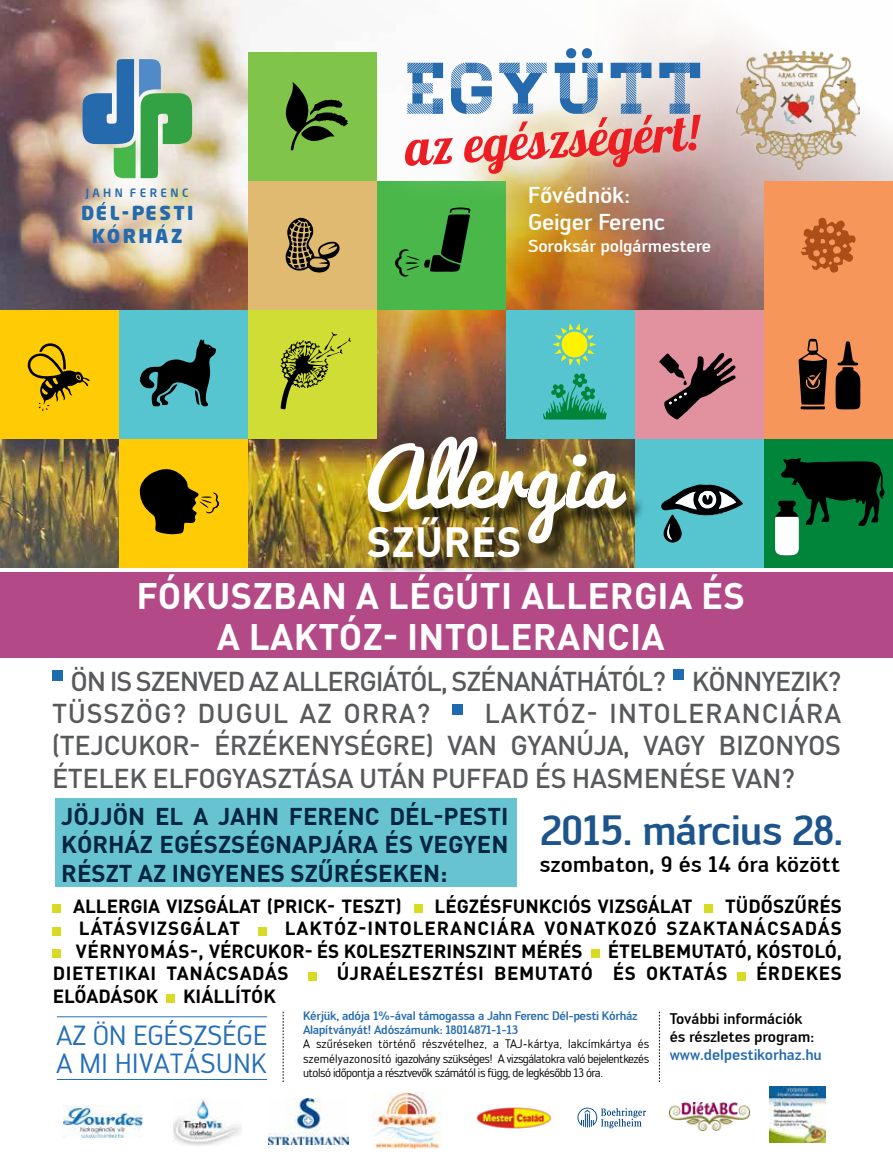
<style>
.page{position:relative;width:893px;height:1170px;background:#fff}
.page>*{position:absolute;margin:0;border:0;box-sizing:border-box;transform-origin:0 0}
.t1{font:700 41.85px "DIN Pro";letter-spacing:.01em;color:#fff}
.t2{font:41.25px "Engel Medium M1 arculat";letter-spacing:-.03em;color:#1c548b}
.t3{font:700 36.45px/40px "DIN Pro";letter-spacing:.01em;color:#fff;text-align:center}
.t4{font:27.3px/27.5px "Engel Regular M1 arculat";letter-spacing:.01em;color:#246eb7}
.t5{font:500 27px/32.4px "DIN Pro";letter-spacing:-.025em;color:#58595b}
.t6{font:700 24px/28.8px "DIN Pro";color:#002543;text-align:justify}
.t7{font:22.35px/26.8px "Engel Medium M1 arculat";letter-spacing:-.01em;color:#fff}
.t8{font:21.9px "Engel Medium M1 arculat";color:#000}
.t9{font:900 19.05px/22.4px "Neo Sans";letter-spacing:.125em;color:#256aad;text-align:center}
.t10{font:700 18.9px/22.6px "DIN Pro";letter-spacing:.03em;color:#000}
.t11{font:700 18.9px "DIN Pro";color:#000}
.t12{font:700 18.9px "DIN Pro";letter-spacing:.05em;color:#000}
.t13{font:16.95px "Engel Medium M1 arculat";letter-spacing:-.01em;color:#fff}
.t14{font:15px/18px "Engel Medium M1 arculat";letter-spacing:-.01em;color:#000}
.t15{font:15px "Engel Medium M1 arculat";letter-spacing:-.01em;color:#256aad}
.t16{font:12px/14.4px "Engel Regular M1 arculat";letter-spacing:-.04em;color:#000;text-align:justify}
.t17{font:12px/14.4px "Engel Medium M1 arculat";letter-spacing:-.03em;color:#256aad}
.t18{font:500 11.4px "Neo Sans";letter-spacing:.3em;color:#256aad}
.s1{font-size:23.85px}
</style>
<div class="page">
<img style="left:0;top:0;width:893px;height:567px">
<div style="left:635px;top:309px;width:129px;height:129px;background:#e2929f"></div>
<svg style="left:659px;top:353px;width:77px;height:67px"></svg>
<div style="left:119px;top:309px;width:129px;height:129px;background:#56c5d0"></div>
<div style="left:764px;top:309px;width:129px;height:129px;background:#f7965b"></div>
<div style="left:764px;top:181px;width:129px;height:128px;background:#f7965b"></div>
<svg style="left:801px;top:217px;width:54px;height:56px"></svg>
<div style="left:248px;top:52px;width:129px;height:129px;background:#81c44a"></div>
<svg style="left:286px;top:82px;width:62px;height:69px"></svg>
<div style="left:377px;top:181px;width:129px;height:128px;background:#49b749"></div>
<svg style="left:395px;top:210px;width:76px;height:67px"></svg>
<div style="left:119px;top:438px;width:129px;height:129px;background:#ffcb05"></div>
<svg style="left:140px;top:469px;width:79px;height:65px"></svg>
<div style="left:248px;top:181px;width:129px;height:128px;background:#e0ba70"></div>
<svg style="left:285px;top:218px;width:55px;height:55px"></svg>
<div style="left:506px;top:309px;width:129px;height:129px;background:#56c5d0"></div>
<svg style="left:543px;top:373px;width:64px;height:47px"></svg>
<svg style="left:553px;top:323px;width:43px;height:42px"></svg>
<svg style="left:835px;top:341px;width:26px;height:69px"></svg>
<svg style="left:798px;top:339px;width:29px;height:70px"></svg>
<div style="left:0;top:309px;width:119px;height:129px;background:#ffcb05"></div>
<svg style="left:27px;top:343px;width:63px;height:68px"></svg>
<svg style="left:140px;top:339px;width:76px;height:68px"></svg>
<div style="left:248px;top:309px;width:129px;height:129px;background:#d0dd34"></div>
<svg style="left:280px;top:331px;width:71px;height:78px"></svg>
<div style="left:635px;top:438px;width:129px;height:129px;background:#56c5d0"></div>
<svg style="left:661px;top:484px;width:82px;height:59px"></svg>
<div style="left:764px;top:438px;width:129px;height:129px;background:#00853a"></div>
<svg style="left:775px;top:458px;width:109px;height:97px"></svg>
<div style="left:370px;top:439px;width:275px;height:122px;background:#000;opacity:.75"></div>
<img style="left:368px;top:436px;width:259px;height:107px">
<div style="left:27px;top:4px;width:220px;height:295px;background:#fff;opacity:.75"></div>
<svg style="left:82px;top:59px;width:110px;height:119px;background:#81ac9e"></svg>
<svg style="left:102px;top:202px;width:4px;height:3px"></svg>
<svg style="left:112px;top:224px;width:4px;height:3px"></svg>
<svg style="left:161px;top:224px;width:4px;height:3px"></svg>
<div style="left:371px;top:519px;width:167px;height:56px;background:#000;opacity:.75"></div>
<div style="left:368px;top:11px;width:370px;height:199px;background:#fff;opacity:.75"></div>
<svg style="left:405px;top:48px;width:296px;height:126px"></svg>
<img style="left:63px;top:1105px;width:80px;height:32px">
<img style="left:269px;top:1098px;width:79px;height:46px">
<img style="left:173px;top:1098px;width:68px;height:47px">
<svg style="left:577px;top:1107px;width:69px;height:21px"></svg>
<img style="left:372px;top:1092px;width:69px;height:56px">
<img style="left:670px;top:1102px;width:79px;height:28px">
<img style="left:476px;top:1107px;width:76px;height:22px">
<img style="left:769px;top:1086px;width:56px;height:55px">
<img style="left:737px;top:50px;width:122px;height:119px">
<div style="left:0;top:572px;width:893px;height:86px;background:#b34986"></div>
<div style="left:55px;top:798px;width:462px;height:89px;background:#67c3d0"></div>
<div style="left:52px;top:670px;width:11px;height:11px;background:#1d6cb0"></div>
<div style="left:673px;top:669px;width:11px;height:11px;background:#1d6cb0"></div>
<div style="left:452px;top:703px;width:11px;height:11px;background:#1d6cb0"></div>
<div style="left:53px;top:904px;width:8px;height:8px;background:#d9da23"></div>
<div style="left:414px;top:904px;width:8px;height:8px;background:#d9da23"></div>
<div style="left:705px;top:904px;width:8px;height:8px;background:#d9da23"></div>
<div style="left:53px;top:927px;width:8px;height:8px;background:#d9da23"></div>
<div style="left:258px;top:927px;width:8px;height:8px;background:#d9da23"></div>
<div style="left:53px;top:949px;width:8px;height:8px;background:#d9da23"></div>
<div style="left:591px;top:949px;width:8px;height:8px;background:#d9da23"></div>
<div style="left:309px;top:972px;width:8px;height:8px;background:#d9da23"></div>
<div style="left:738px;top:972px;width:8px;height:8px;background:#d9da23"></div>
<div style="left:167px;top:994px;width:8px;height:8px;background:#d9da23"></div>
<svg style="left:283px;top:1011px;width:1px;height:70px"></svg>
<svg style="left:659px;top:1011px;width:1px;height:70px"></svg>
<hr style="left:57px;top:1016px;width:210px;height:1px;background:#246eb7">
<hr style="left:57px;top:1078px;width:210px;height:1px;background:#246eb7">
<p class="t18" style="left:86px;top:188px;width:104px">JAHN FERENC</p>
<h3 class="t9" style="left:81px;top:204px;width:114px">DEL<span class="s1">-</span>PESTI<br>KORHAZ</h3>
<h3 class="t7" style="left:528px;top:182px;width:139px">Fővédnök:<br>Geiger Ferenc</h3>
<h3 class="t13" style="left:528px;top:236px;width:185px">Soroksár polgármestere</h3>
<h1 class="t1" style="left:367px;top:513px;width:156px">SZŰRÉS</h1>
<h3 class="t3" style="left:137px;top:574px;width:610px">FÓKUSZBAN A LÉGÚTI ALLERGIA ÉS<br>A LAKTÓZ- INTOLERANCIA</h3>
<h3 class="t5" style="left:52px;top:663px;width:791px;text-indent:18px">ÖN IS SZENVED AZ ALLERGIÁTÓL, SZÉNANÁTHÁTÓL? KÖNNYEZIK?<br>TÜSSZÖG? DUGUL AZ ORRA?</h3>
<h3 class="t5" style="left:52px;top:695px;width:791px;text-align:justify;text-indent:433px">LAKTÓZ- INTOLERANCIÁRA (TEJCUKO R- ÉRZÉKENYSÉGRE) VAN GYANÚJA, VAGY BIZONYOS ÉTELEK ELFOGYASZTÁSA UTÁN PUFFAD ÉS HASMENÉSE VAN?</h3>
<h3 class="t6" style="left:61px;top:800px;width:449px">JÖJJÖN EL A JAHN FERENC DÉL-PESTI KÓRHÁZ EGÉSZSÉGNAPJÁRA ÉS VEGYEN RÉSZT AZ INGYENES SZŰRÉSEKEN:</h3>
<h2 class="t2" style="left:540px;top:806px;width:306px">2015. március 28.</h2>
<h3 class="t8" style="left:540px;top:851px;width:302px">szombaton, 9 és 14 óra között</h3>
<h3 class="t11" style="left:73px;top:892px;width:330px">ALLERGIA VIZSGÁLAT (PRI CK- TESZT)</h3>
<h3 class="t11" style="left:435px;top:892px;width:259px">LÉGZÉSFUNKCIÓS VIZSGÁLAT</h3>
<h3 class="t11" style="left:725px;top:892px;width:118px">TÜDŐSZŰRÉS</h3>
<h3 class="t12" style="left:79px;top:915px;width:163px">LÁTÁSVIZSGÁLAT</h3>
<h3 class="t11" style="left:285px;top:915px;width:13px">LAK</h3>
<h3 class="t10" style="left:76px;top:916px;width:768px;text-indent:247px">TÓZ-INTOLERANCIÁRA VONATKOZÓ SZAKTANÁCSADÁS<br>VÉRNYOMÁS-, VÉRCUKOR- ÉS KOLESZTERINSZINT MÉRÉS</h3>
<h3 class="t11" style="left:608px;top:938px;width:236px">ÉTELBEMUTATÓ, KÓSTOLÓ,</h3>
<h3 class="t10" style="left:53px;top:961px;width:238px">DIETETIKAI TANÁCSADÁS</h3>
<h3 class="t10" style="left:337px;top:961px;width:392px">ÚJRAÉLESZTÉSI BEMUTATÓ ÉS OKTATÁS</h3>
<h3 class="t11" style="left:756px;top:960px;width:87px">ÉRDEKES</h3>
<h3 class="t11" style="left:53px;top:983px;width:106px">ELŐADÁSOK</h3>
<h3 class="t11" style="left:183px;top:983px;width:93px">KIÁLLÍTÓK</h3>
<h3 class="t4" style="left:56px;top:1021px;width:212px">AZ ÖN EGÉSZSÉGE<br>A MI HIVATÁSUNK</h3>
<p class="t17" style="left:303px;top:1008px;width:336px">Kérjük, adója 1%-ával támogassa a Jahn Ferenc Dél-pesti Kórház<br>Alapítványát! Adószámunk: 18014871-1-13</p>
<p class="t16" style="left:303px;top:1036px;width:348px">A szűréseken történő részvételhez, a Taj-kártya, lakcímkártya és személyazonosító igazolvány szükséges! A vizsgálatokra való bejelentkezés utolsó időpontja a résztvevők számától is függ, de legkésőbb 13 óra.</p>
<p class="t14" style="left:670px;top:1009px;width:146px">További információk és részletes program:</p>
<p class="t15" style="left:670px;top:1045px;width:154px">www.delpestikorhaz.hu</p>
</div>
